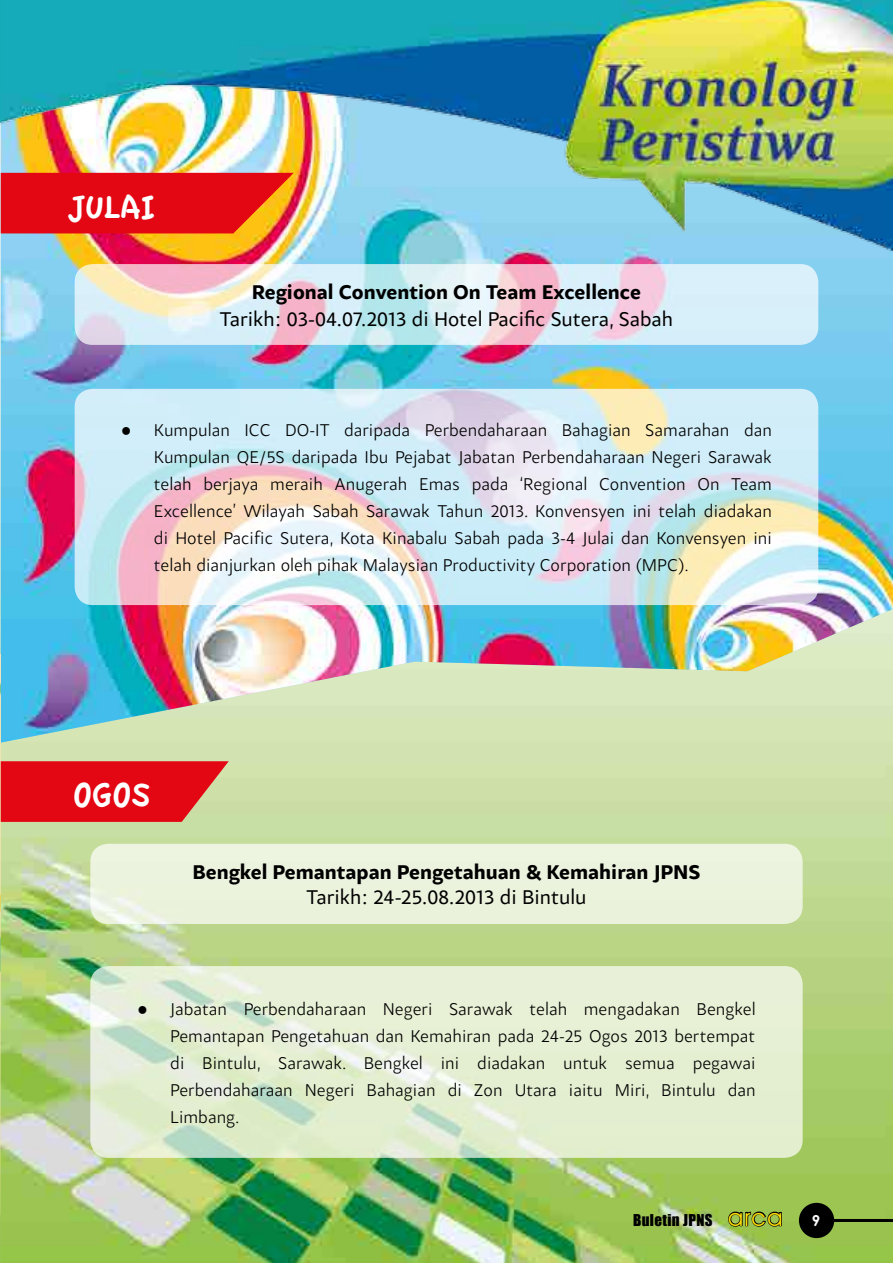
<style>
.page{position:relative;width:893px;height:1263px;background:#fff}
.page>*{position:absolute;margin:0;border:0;box-sizing:border-box;transform-origin:0 0}
.t1{font:36px "Apple Casual";color:#fff}
.t2{font:700 21px "Samo Sans Pro";color:#000}
.t3{font:21px "Samo Sans Pro";color:#000}
.t4{font:300 18px/27px "Samo Sans Pro";color:#000;text-align:justify}
.t5{font:15px "Impact";letter-spacing:.025em;color:#000}
.s1{font-family:"Franklin Gothic";font-weight:400}
.s2{font-family:"Avant Garde IT Cby BT";font-size:24px;color:#fd0}
.s3{font-family:"Century Gothic";font-weight:700;color:#fff}
</style>
<div class="page">
<img style="left:0;top:303px;width:893px;height:960px">
<svg style="left:90px;top:966px;width:713px;height:192px;background:#e3eed3"></svg>
<img style="left:1px;top:303px;width:892px;height:439px">
<svg style="left:75px;top:389px;width:743px;height:216px;background:#dce7ea"></svg>
<svg style="left:727px;top:1210px;width:56px;height:17px"></svg>
<div style="left:799px;top:1203px;width:35px;height:35px;background:#000;border-radius:50%"></div>
<hr style="left:834px;top:1219px;width:59px;height:3px;background:#000">
<img style="left:0;top:0;width:893px;height:303px">
<svg style="left:1px;top:173px;width:293px;height:60px;background:#e41614"></svg>
<div style="left:90px;top:844px;width:713px;height:80px;background:#ebf3de;border-radius:18px"></div>
<svg style="left:75px;top:264px;width:743px;height:81px;background:#e0e3ea"></svg>
<img style="left:0;top:654px;width:229px;height:609px">
<h1 class="t1" style="left:67px;top:187px;width:90px">JULAI</h1>
<p class="t2" style="left:252px;top:279px;width:391px">Regional Convention On Team Excellence</p>
<p class="t3" style="left:220px;top:306px;width:455px">Tarikh: 03-04.07.2013 di Hotel Pacific Sutera, Sabah</p>
<p class="t4" style="left:154px;top:417px;width:620px;text-indent:-33px"><span class="s1">●</span> Kumpulan ICC DO-IT daripada Perbendaharaan Bahagian Samarahan dan Kumpulan QE/5S daripada Ibu Pejabat Jabatan Perbendaharaan Negeri Sarawak telah berjaya meraih Anugerah Emas pada ‘Regional Convention On Team Excellence’ Wilayah Sabah Sarawak Tahun 2013. Konvensyen ini telah diadakan di Hotel Pacific Sutera, Kota Kinabalu Sabah pada 3-4 Julai dan Konvensyen ini telah dianjurkan oleh pihak Malaysian Productivity Corporation (MPC).</p>
<h1 class="t1" style="left:72px;top:775px;width:80px">OGOS</h1>
<p class="t2" style="left:192px;top:859px;width:510px">Bengkel Pemantapan Pengetahuan &amp; Kemahiran JPNS</p>
<p class="t3" style="left:306px;top:884px;width:282px">Tarikh: 24-25.08.2013 di Bintulu</p>
<p class="t4" style="left:170px;top:995px;width:587px;text-indent:-33px"><span class="s1">●</span> Jabatan Perbendaharaan Negeri Sarawak telah mengadakan Bengkel Pemantapan Pengetahuan dan Kemahiran pada 24-25 Ogos 2013 bertempat di Bintulu, Sarawak. Bengkel ini diadakan untuk semua pegawai Perbendaharaan Negeri Bahagian di Zon Utara iaitu Miri, Bintulu dan Limbang.</p>
<p class="t5" style="left:633px;top:1210px;width:189px">Buletin JPNS <span class="s2">arca</span> <span class="s3">9</span></p>
</div>
